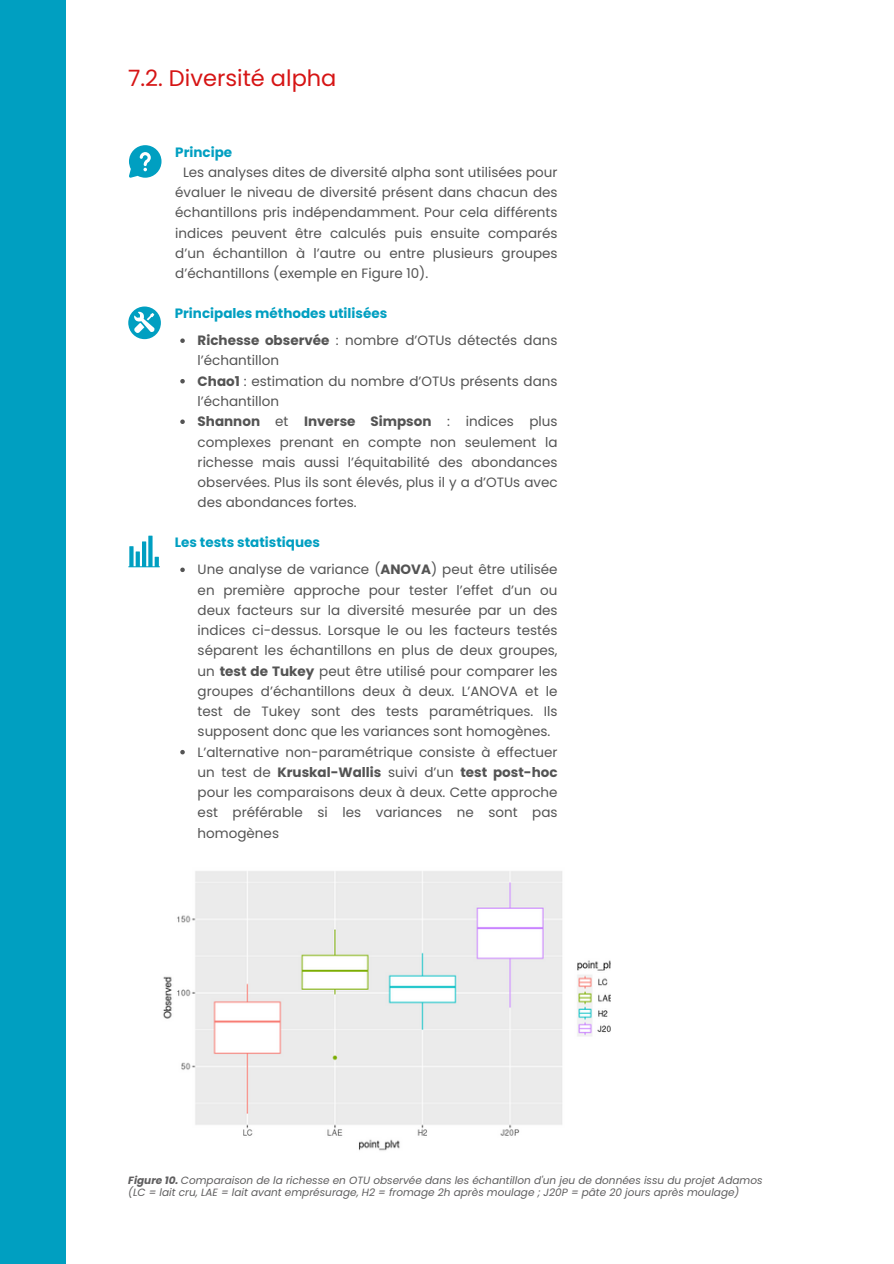
<style>
.page{position:relative;width:894px;height:1264px;background:#fff}
.page>*{position:absolute;margin:0;border:0;box-sizing:border-box;transform-origin:0 0}
.t1{font:22.5px "Poppins";color:#d61414}
.t2{font:13.5px/20.2px "Poppins";color:#545454;text-align:justify}
.t3{font:700 13.5px "Poppins";color:#009fc1}
.t4{font:italic 10.5px "Poppins";color:#5f5e5f}
.s1{font-weight:700}
</style>
<div class="page">
<svg style="left:129px;top:145px;width:32px;height:33px"></svg>
<svg style="left:128px;top:306px;width:33px;height:33px"></svg>
<svg style="left:128px;top:535px;width:32px;height:32px"></svg>
<img style="left:163px;top:871px;width:447px;height:280px">
<svg style="left:180px;top:338px;width:5px;height:5px"></svg>
<svg style="left:180px;top:379px;width:5px;height:4px"></svg>
<svg style="left:180px;top:419px;width:5px;height:5px"></svg>
<svg style="left:180px;top:567px;width:5px;height:5px"></svg>
<svg style="left:180px;top:750px;width:5px;height:4px"></svg>
<div style="left:0;top:0;width:65px;height:1263px;background:#009fc1"></div>
<p class="t1" style="left:128px;top:62px;width:210px">7.2. Diversité alpha</p>
<h3 class="t3" style="left:175px;top:142px;width:58px">Principe</h3>
<p class="t2" style="left:175px;top:162px;width:384px;text-indent:8px">Les analyses dites de diversité alpha sont utilisées pour évaluer le niveau de diversité présent dans chacun des échantillons pris indépendamment. Pour cela différents indices peuvent être calculés puis ensuite comparés d’un échantillon à l’autre ou entre plusieurs groupes d’échantillons (exemple en Figure 10).</p>
<p class="t3" style="left:175px;top:304px;width:214px">Principales méthodes utilisées</p>
<p class="t2" style="left:197px;top:330px;width:361px"><span class="s1">Richesse observée</span> : nombre d’OTUs détectés dans l’échantillon</p>
<p class="t2" style="left:197px;top:371px;width:361px"><span class="s1">Chao1</span> : estimation du nombre d’OTUs présents dans l’échantillon</p>
<p class="t2" style="left:197px;top:411px;width:361px"><span class="s1">Shannon</span> et <span class="s1">Inverse Simpson</span> : indices plus complexes prenant en compte non seulement la richesse mais aussi l’équitabilité des abondances observées. Plus ils sont élevés, plus il y a d’OTUs avec des abondances fortes.</p>
<p class="t3" style="left:175px;top:533px;width:147px">Les tests statistiques</p>
<p class="t2" style="left:197px;top:559px;width:361px">Une analyse de variance (<span class="s1">ANOVA</span>) peut être utilisée en première approche pour tester l’effet d’un ou deux facteurs sur la diversité mesurée par un des indices ci-dessus. Lorsque le ou les facteurs testés séparent les échantillons en plus de deux groupes, un <span class="s1">test de Tukey</span> peut être utilisé pour comparer les groupes d’échantillons deux à deux. L’ANOVA et le test de Tukey sont des tests paramétriques. Ils supposent donc que les variances sont homogènes.</p>
<p class="t2" style="left:197px;top:741px;width:361px">L’alternative non-paramétrique consiste à effectuer un test de <span class="s1">Kruskal-Wallis</span> suivi d’un <span class="s1">test post-hoc </span>pour les comparaisons deux à deux. Cette approche est préférable si les variances ne sont pas homogènes</p>
<p class="t4" style="left:128px;top:1173px;width:635px"><span class="s1">Figure 10.</span> Comparaison de la richesse en OTU observée dans les échantillon d'un jeu de données issu du projet Adamos</p>
<p class="t4" style="left:128px;top:1184px;width:612px">(LC = lait cru, LAE = lait avant emprésurage, H2 = fromage 2h après moulage ; J20P = pâte 20 jours après moulage)</p>
</div>
